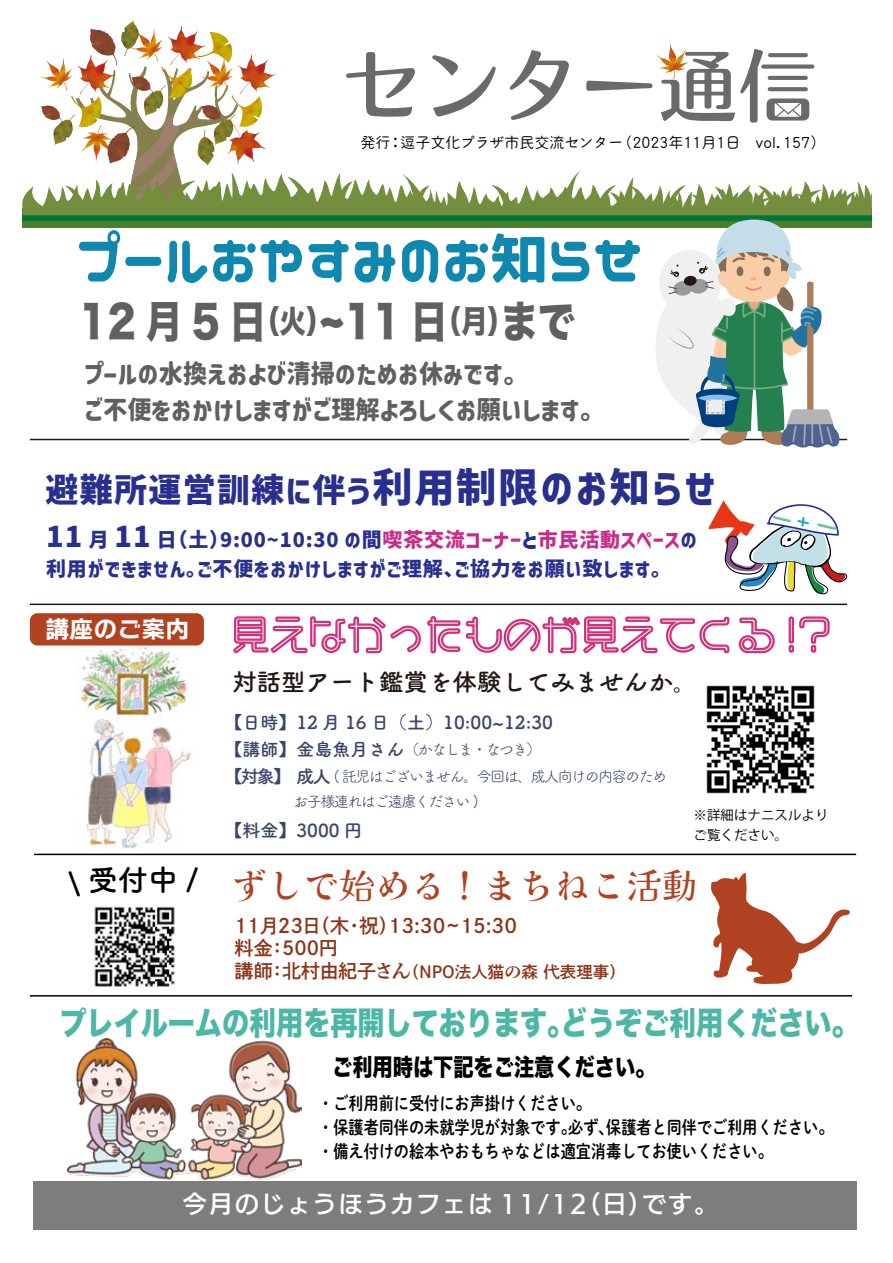
<style>
.page{position:relative;width:893px;height:1263px;background:#fff}
.page>*{position:absolute;margin:0;border:0;box-sizing:border-box;transform-origin:0 0}
.t1{font:69px "Nico Moji+v 2";color:#0e88ae;scale:.84 1}
.t2{font:43.95px "Hira Kaku Std W8";color:#606060;scale:.84 1}
.t3{font:35.85px "Kaisei Tokumin";color:#b04222}
.t4{font:33px "Corporate Logo Bold ver 2";letter-spacing:.04em;color:#282f8e}
.t5{font:32.1px "Hira Kaku Std W8";color:#4cb6a7;scale:.84 1}
.t6{font:25.5px/35.8px "Corporate Logo Rounded Bold ver 3";color:#606060}
.t7{font:24.45px "Tsuku B Rd Gothic Std B";color:#231815}
.t8{font:24.15px "UD Kakugo Large Pr 6 N DB";letter-spacing:.075em;color:#fff}
.t9{font:24px "Hira Kaku Std W8";color:#000;scale:.84 1}
.t10{font:24px "Nitalago Ruika 06";color:#fff}
.t11{font:19.95px/28.8px "Corporate Logo Bold ver 2";letter-spacing:.04em;color:#282f8e}
.t12{font:19.65px "DNP Shuei Anti Std B";color:#8c3318}
.t13{font:19.05px "DNP Shuei Anti Std B";color:#8c3318}
.t14{font:18px/24px "DNP Shuei M Go Std B";color:#000;scale:.84 1}
.t15{font:18px/27px "Tsuku B Rd Gothic Std B";color:#3b446c}
.t16{font:16.5px "DNP Shuei Anti Std B";color:#8c3318}
.t17{font:15px/25.5px "Tsuku B Rd Gothic Std R";letter-spacing:-.1em;color:#3b446c}
.t18{font:15px "Kinuta Maru Maru GC Lr Std N R";color:#000}
.t19{font:13.5px/19.5px "Koz Go Pr 6 N";color:#000}
.s1{font-size:31.5px}
.s2{font-size:40.2px}
.s3{font-size:28.95px}
.s4{color:#ca2b89}
.s5{font-family:"Tsuku B Rd Gothic Std R";font-size:15px}
.s6{font-family:"Tsuku B Rd Gothic Std B";font-size:18px}
.s7{font-size:19.05px}
</style>
<div class="page">
<img style="left:60px;top:644px;width:141px;height:207px">
<div style="left:33px;top:1181px;width:824px;height:48px;background:#7d7d7d"></div>
<img style="left:137px;top:30px;width:17px;height:16px">
<svg style="left:125px;top:20px;width:8px;height:7px"></svg>
<img style="left:90px;top:29px;width:26px;height:20px">
<img style="left:197px;top:32px;width:35px;height:17px">
<svg style="left:233px;top:616px;width:497px;height:38px"></svg>
<svg style="left:738px;top:617px;width:37px;height:37px"></svg>
<div style="left:789px;top:616px;width:5px;height:28px;border:2px solid #d2307c"></div>
<div style="left:789px;top:645px;width:5px;height:8px;border:2px solid #d2307c"></div>
<svg style="left:799px;top:616px;width:31px;height:37px"></svg>
<div style="left:30px;top:613px;width:174px;height:32px;background:#b04222;border-radius:8px"></div>
<hr style="left:34px;top:854px;width:822px;height:1px;background:#000">
<hr style="left:30px;top:995px;width:822px;height:1px;background:#000">
<img style="left:94px;top:906px;width:81px;height:81px">
<img style="left:706px;top:685px;width:109px;height:109px">
<svg style="left:711px;top:873px;width:139px;height:111px"></svg>
<hr style="left:30px;top:604px;width:817px;height:1px;background:#221714">
<svg style="left:22px;top:49px;width:850px;height:546px"></svg>
<img style="left:68px;top:1038px;width:233px;height:143px">
<p class="t18" style="left:361px;top:133px;width:466px">発行：逗子文化プラザ市民交流センター（2023年11月1日　vol.157）</p>
<h1 class="t1" style="left:76px;top:207px;width:676px">プールおやすみのお知らせ</h1>
<h2 class="t2" style="left:79px;top:297px;width:592px">12 月 5 日<span class="s1">（火）</span>~11 日<span class="s1">（月）</span>まで</h2>
<h3 class="t6" style="left:84px;top:356px;width:516px">プールの水換えおよび清掃のためお休みです。<br>ご不便をおかけしますがご理解よろしくお願いします。</h3>
<h3 class="t4" style="left:46px;top:467px;width:672px">避難所運営訓練に伴う<span class="s2">利用制限のお知らせ</span></h3>
<p class="t11" style="left:46px;top:525px;width:652px"><span class="s3">11</span> 月 <span class="s3">11</span> 日（土）9:00~10:30 の間<span class="s4">喫茶交流コーナー</span>と<span class="s4">市民活動スペース</span>の利用ができません。ご不便をおかけしますがご理解、ご協力をお願い致します。</p>
<h3 class="t10" style="left:46px;top:616px;width:146px">講座のご案内</h3>
<h3 class="t7" style="left:232px;top:663px;width:466px">対話型アート鑑賞を体験してみませんか。</h3>
<p class="t15" style="left:224px;top:708px;width:330px">【日時】12 月 16 日（土）10:00~12:30【講師】金島魚月さん<span class="s5">（かなしま・なつき）</span></p>
<p class="t17" style="left:233px;top:763px;width:435px;text-indent:-9px"><span class="s6">【対象】　成人</span> ( 託児はございません。今回は、成人向けの内容のため　 　　　お子様連れはご遠慮ください )</p>
<p class="t15" style="left:224px;top:816px;width:139px">【料金】3000 円</p>
<p class="t19" style="left:693px;top:806px;width:136px">※詳細はナニスルよりご覧ください。</p>
<h3 class="t3" style="left:88px;top:866px;width:611px"><sup>受付中</sup> <sup>/</sup> ずしで始める！まちねこ活動</h3>
<p class="t12" style="left:235px;top:911px;width:284px">11月23日（木・祝）13:30~15:30</p>
<p class="t13" style="left:235px;top:935px;width:105px">料金：500円</p>
<p class="t16" style="left:235px;top:961px;width:393px"><span class="s7">講師：北村由紀子さん</span>（NPO法人猫の森 代表理事）</p>
<h3 class="t5" style="left:60px;top:1005px;width:953px">プレイルームの利用を再開しております。どうぞご利用ください。</h3>
<h3 class="t9" style="left:332px;top:1053px;width:386px">ご利用時は下記をご注意ください。</h3>
<p class="t14" style="left:318px;top:1090px;width:615px">・ご利用前に受付にお声掛けください。<br>・保護者同伴の未就学児が対象です。必ず、保護者と同伴でご利用ください。・備え付けの絵本やおもちゃなどは適宜消毒してお使いください。</p>
<h3 class="t8" style="left:183px;top:1190px;width:537px">今月のじょうほうカフェは 11/12（日）です。</h3>
</div>
